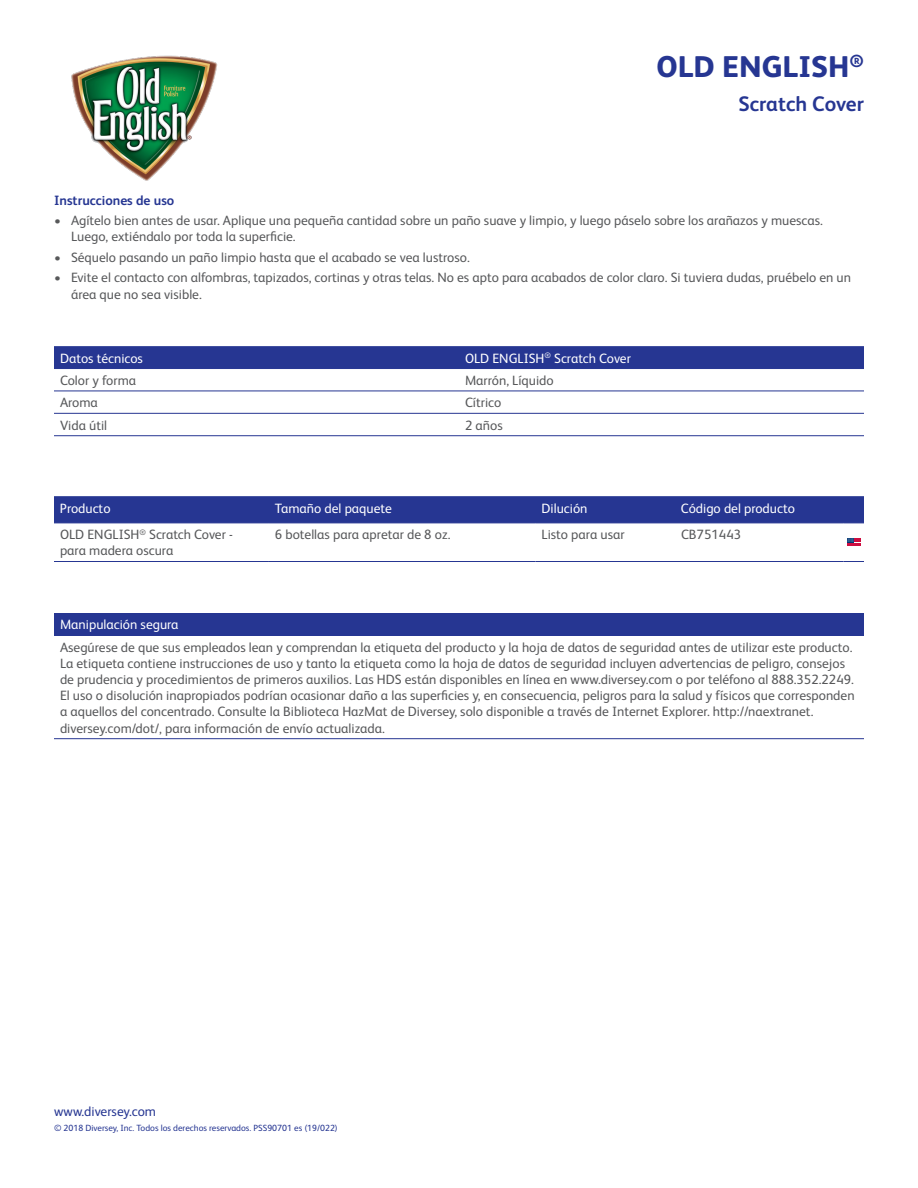
<style>
.page{position:relative;width:918px;height:1188px;background:#fff}
.page>*{position:absolute;margin:0;border:0;box-sizing:border-box;transform-origin:0 0}
.Fancy_Name_page_2{font:800 30px "FS Albert Pro";color:#263692}
.Product_Descriptor_p{font:700 21px "FS Albert Pro";color:#263692}
.Body_text{font:13.5px/16.2px "FS Albert Pro";color:#57585a}
.t1{font:13.5px "FS Albert Pro";color:#fff}
.Section_headings{font:700 13.5px "FS Albert Pro";color:#263692}
.t2{font:13.5px "FS Albert Pro";color:#263692}
.t3{font:9px "FS Albert Pro";color:#263692}
</style>
<div class="page">
<div style="left:54px;top:346px;width:810px;height:22px;background:#263692"></div>
<hr style="left:54px;top:368px;width:405px;height:1px;background:#263692">
<hr style="left:459px;top:368px;width:405px;height:1px;background:#263692">
<hr style="left:54px;top:391px;width:405px;height:1px;background:#263692">
<hr style="left:54px;top:413px;width:405px;height:1px;background:#263692">
<hr style="left:459px;top:391px;width:405px;height:1px;background:#263692">
<hr style="left:459px;top:413px;width:405px;height:1px;background:#263692">
<hr style="left:54px;top:435px;width:405px;height:1px;background:#263692">
<hr style="left:459px;top:435px;width:405px;height:1px;background:#263692">
<svg style="left:54px;top:496px;width:810px;height:28px;background:#2c3b95"></svg>
<hr style="left:54px;top:561px;width:215px;height:1px;background:#263692">
<hr style="left:269px;top:561px;width:267px;height:1px;background:#263692">
<hr style="left:536px;top:561px;width:139px;height:1px;background:#263692">
<hr style="left:675px;top:561px;width:168px;height:1px;background:#263692">
<svg style="left:843px;top:561px;width:21px;height:1px"></svg>
<div style="left:54px;top:613px;width:810px;height:22px;background:#263692"></div>
<hr style="left:54px;top:738px;width:810px;height:1px;background:#263692">
<svg style="left:847px;top:538px;width:14px;height:8px"></svg>
<img style="left:71px;top:55px;width:147px;height:126px">
<p class="Fancy_Name_page_2" style="left:657px;top:43px;width:209px">OLD ENGLISH<sup>®</sup></p>
<p class="Product_Descriptor_p" style="left:739px;top:89px;width:127px">Scratch Cover</p>
<p class="Section_headings" style="left:54px;top:191px;width:122px">Instrucciones de uso</p>
<p class="Body_text" style="left:71px;top:212px;width:754px;text-indent:-17px">• Agítelo bien antes de usar. Aplique una pequeña cantidad sobre un paño suave y limpio, y luego páselo sobre los arañazos y muescas.<br>Luego, extiéndalo por toda la superficie.</p>
<p class="Body_text" style="left:54px;top:248px;width:417px">• Séquelo pasando un paño limpio hasta que el acabado se vea lustroso.</p>
<p class="Body_text" style="left:71px;top:269px;width:782px;text-indent:-17px">• Evite el contacto con alfombras, tapizados, cortinas y otras telas. No es apto para acabados de color claro. Si tuviera dudas, pruébelo en un área que no sea visible.</p>
<p class="t1" style="left:60px;top:348px;width:85px">Datos técnicos</p>
<p class="t1" style="left:465px;top:348px;width:167px">OLD ENGLISH<sup>®</sup> Scratch Cover</p>
<p class="Body_text" style="left:60px;top:371px;width:78px">Color y forma</p>
<p class="Body_text" style="left:465px;top:371px;width:90px">Marrón, Líquido</p>
<p class="Body_text" style="left:60px;top:394px;width:39px">Aroma</p>
<p class="Body_text" style="left:465px;top:394px;width:38px">Cítrico</p>
<p class="Body_text" style="left:60px;top:416px;width:49px">Vida útil</p>
<p class="Body_text" style="left:465px;top:416px;width:39px">2 años</p>
<p class="t1" style="left:60px;top:498px;width:52px">Producto</p>
<p class="t1" style="left:275px;top:498px;width:118px">Tamaño del paquete</p>
<p class="t1" style="left:542px;top:498px;width:47px">Dilución</p>
<p class="t1" style="left:681px;top:498px;width:115px">Código del producto</p>
<p class="Body_text" style="left:60px;top:526px;width:174px">OLD ENGLISH<sup>®</sup> Scratch Cover - para madera oscura</p>
<p class="Body_text" style="left:275px;top:526px;width:177px">6 botellas para apretar de 8 oz.</p>
<p class="Body_text" style="left:542px;top:526px;width:85px">Listo para usar</p>
<p class="Body_text" style="left:681px;top:526px;width:62px">CB751443</p>
<p class="t1" style="left:60px;top:615px;width:120px">Manipulación segura</p>
<p class="Body_text" style="left:60px;top:638px;width:796px">Asegúrese de que sus empleados lean y comprendan la etiqueta del producto y la hoja de datos de seguridad antes de utilizar este producto.<br>La etiqueta contiene instrucciones de uso y tanto la etiqueta como la hoja de datos de seguridad incluyen advertencias de peligro, consejos de prudencia y procedimientos de primeros auxilios. Las HDS están disponibles en línea en www.diversey.com o por teléfono al 888.352.2249.<br>El uso o disolución inapropiados podrían ocasionar daño a las superficies y, en consecuencia, peligros para la salud y físicos que corresponden a aquellos del concentrado. Consulte la Biblioteca HazMat de Diversey, solo disponible a través de Internet Explorer. http://naextranet. diversey.com/dot/, para información de envío actualizada.</p>
<p class="t2" style="left:54px;top:1102px;width:104px">www.diversey.com</p>
<p class="t3" style="left:54px;top:1122px;width:285px">© 2018 Diversey, Inc. Todos los derechos reservados. PSS90701 es (19/022)</p>
</div>
